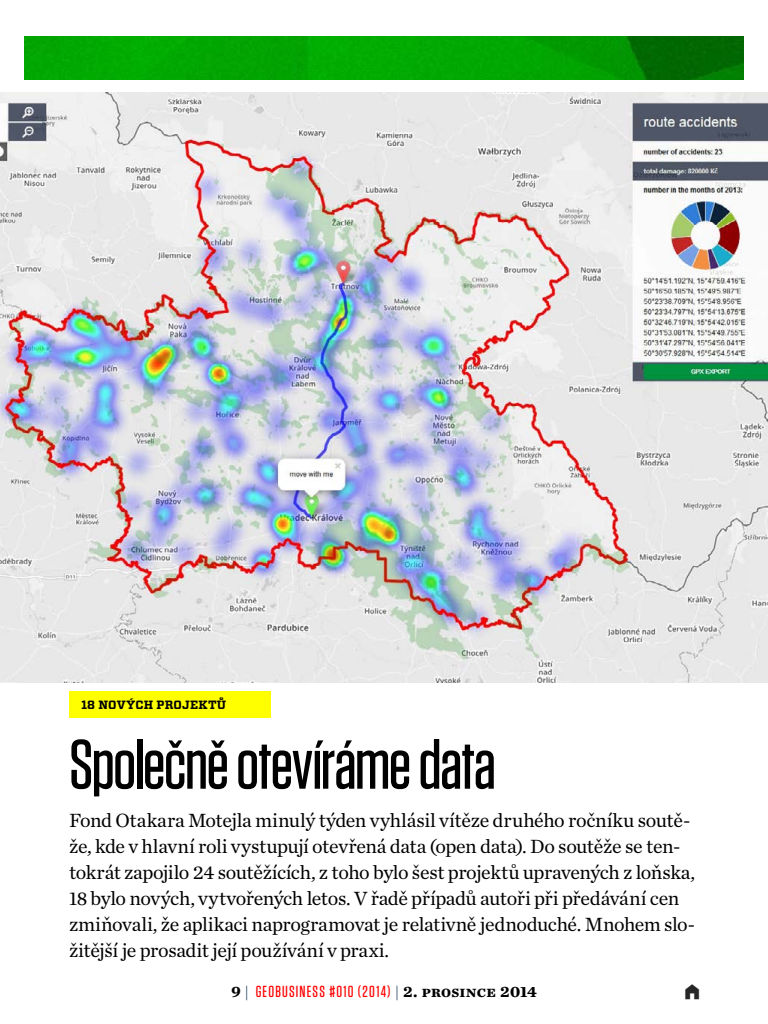
<style>
.page{position:relative;width:768px;height:1024px;background:#fff}
.page>*{position:absolute;margin:0;border:0;box-sizing:border-box;transform-origin:0 0}
.t1{font:500 70px "Tungsten";letter-spacing:-.025em;color:#000}
.t2{font:20px/26px "Chronicle Text G1";letter-spacing:-.02em;color:#000}
.t3{font:500 16px "Tungsten";letter-spacing:.075em;color:#f00}
.t4{font:700 12px "Vitesse";letter-spacing:.015em;color:#000}
.s1{font-family:"Chronicle Text G1";font-weight:700;color:#000}
.s2{font-family:"Chronicle Text G1";font-weight:400;color:#1e4164}
</style>
<div class="page">
<img style="left:0;top:92px;width:768px;height:590px">
<img style="left:24px;top:36px;width:720px;height:44px">
<div style="left:69px;top:691px;width:202px;height:27px;background:#ff0"></div>
<p class="t4" style="left:81px;top:697px;width:147px">18 NOVÝCH PROJEKTŮ</p>
<h1 class="t1" style="left:69px;top:728px;width:429px">Společně otevíráme data</h1>
<p class="t2" style="left:69px;top:806px;width:628px">Fond Otakara Motejla minulý týden vyhlásil vítěze druhého ročníku soutě&shy;že, kde v hlavní roli vystupují otevřená data (open data). Do soutěže se ten&shy;tokrát zapojilo 24 soutěžících, z toho bylo šest projektů upravených z loňska, 18 bylo nových, vytvořených letos. V řadě případů autoři při předávání cen zmiňovali, že aplikaci naprogramovat je relativně jednoduché. Mnohem slo&shy;žitější je prosadit její používání v praxi.</p>
<p class="t3" style="left:231px;top:983px;width:307px"><span class="s1">9</span> <span class="s2">|</span> GeoBusiness #010 (2014) <span class="s2">|</span> <span class="s1">2. prosince 2014</span></p>
</div>
